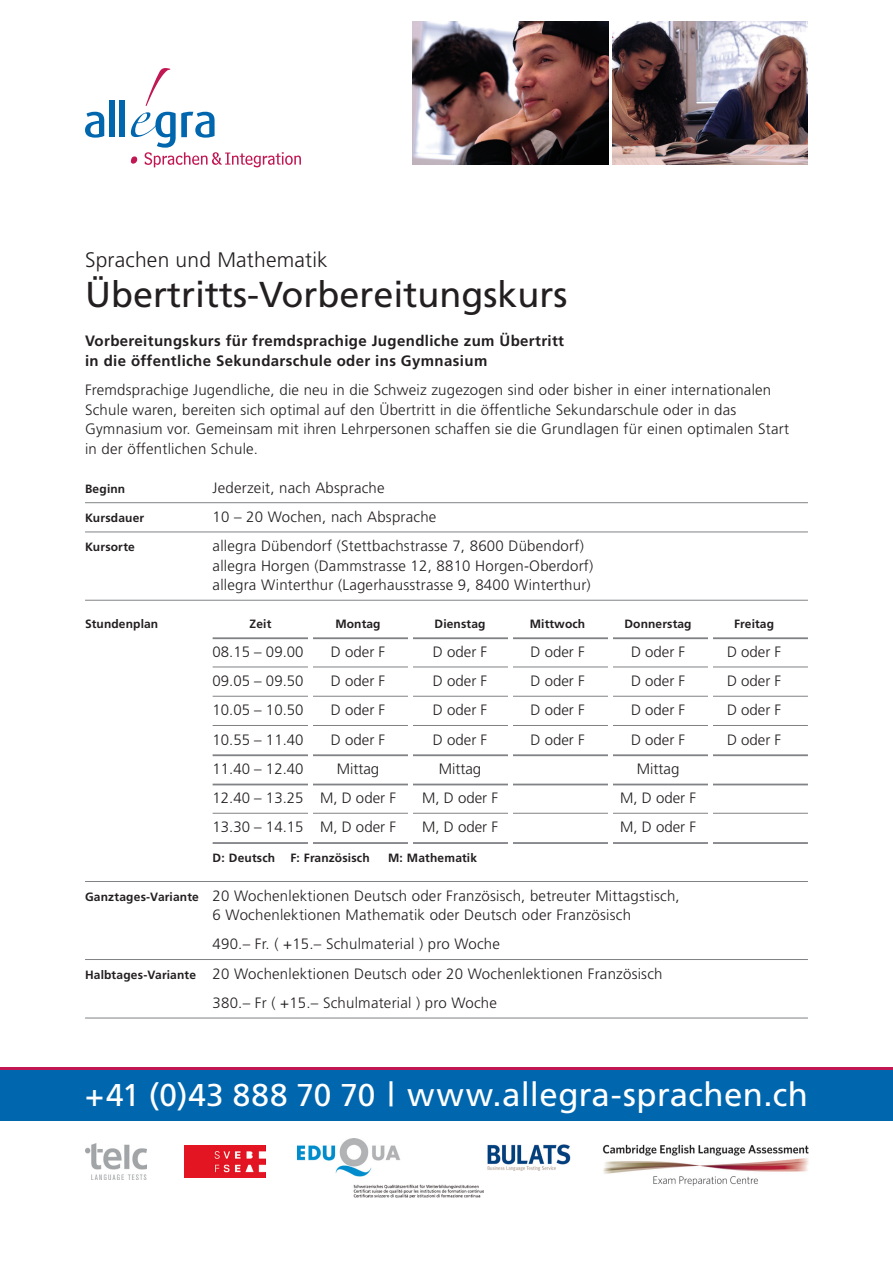
<style>
.page{position:relative;width:893px;height:1263px;background:#fff}
.page>*{position:absolute;margin:0;border:0;box-sizing:border-box;transform-origin:0 0}
.Headline_schwarz_Fru{font:36px "Frutiger";color:#231f20}
.t1{font:33px "Frutiger";letter-spacing:.01em;color:#fff}
.Titel_schwarz_Frut{font:300 21px "Frutiger";letter-spacing:.01em;color:#231f20}
.tabellentext_schwarz{font:300 15px/19.5px "Frutiger";letter-spacing:.015em;color:#231f20}
.lauftext_schwarz_Fru{font:300 15px/19.5px "Frutiger";letter-spacing:.015em;color:#231f20}
.Lauftext{font:300 15px "Frutiger";color:#231f20}
.lauftext_schwarz_Fru-2{font:700 15px/19.5px "Frutiger";letter-spacing:.025em;color:#231f20}
.Lauftext-2{font:700 12px "Frutiger";letter-spacing:.01em;color:#231f20}
.lauftext_schwarz_Fru-3{font:700 12px "Frutiger";letter-spacing:.015em;color:#231f20}
.tabellentext_schwarz-2{font:700 12px "Frutiger";letter-spacing:.01em;color:#231f20}
.s1{font-weight:700;font-size:12px}
.s2{font-size:31.5px}
</style>
<div class="page">
<img style="left:602px;top:1144px;width:207px;height:42px">
<div style="left:0;top:1070px;width:893px;height:51px;background:#0067af"></div>
<hr style="left:0;top:1067px;width:893px;height:3px;background:#c11753">
<img style="left:85px;top:1144px;width:62px;height:35px">
<img style="left:298px;top:1138px;width:186px;height:59px">
<img style="left:487px;top:1144px;width:84px;height:27px">
<img style="left:185px;top:1145px;width:81px;height:32px">
<hr style="left:85px;top:502px;width:723px;height:1px;background:#808285">
<hr style="left:85px;top:532px;width:723px;height:1px;background:#808285">
<hr style="left:85px;top:600px;width:723px;height:1px;background:#808285">
<hr style="left:213px;top:637px;width:595px;height:2px;background:#808285">
<hr style="left:213px;top:667px;width:595px;height:1px;background:#808285">
<hr style="left:213px;top:696px;width:595px;height:1px;background:#808285">
<hr style="left:213px;top:725px;width:595px;height:1px;background:#808285">
<hr style="left:213px;top:754px;width:595px;height:2px;background:#808285">
<hr style="left:213px;top:784px;width:595px;height:1px;background:#808285">
<hr style="left:213px;top:813px;width:595px;height:1px;background:#808285">
<hr style="left:213px;top:842px;width:595px;height:2px;background:#808285">
<hr style="left:85px;top:881px;width:723px;height:1px;background:#808285">
<hr style="left:85px;top:959px;width:723px;height:1px;background:#808285">
<hr style="left:85px;top:1018px;width:723px;height:1px;background:#808285">
<div style="left:308px;top:630px;width:5px;height:218px;background:#fff"></div>
<hr style="left:408px;top:630px;width:4px;height:218px;background:#fff">
<hr style="left:508px;top:630px;width:4px;height:218px;background:#fff">
<hr style="left:608px;top:630px;width:4px;height:218px;background:#fff">
<hr style="left:708px;top:630px;width:4px;height:218px;background:#fff">
<img style="left:412px;top:21px;width:196px;height:144px">
<img style="left:612px;top:21px;width:196px;height:144px">
<svg style="left:85px;top:112px;width:19px;height:26px"></svg>
<div style="left:109px;top:101px;width:6px;height:36px;background:#0067af"></div>
<div style="left:119px;top:101px;width:6px;height:36px;background:#0067af"></div>
<svg style="left:146px;top:68px;width:24px;height:38px"></svg>
<svg style="left:131px;top:112px;width:170px;height:55px"></svg>
<p class="Titel_schwarz_Frut" style="left:85px;top:248px;width:244px">Sprachen und Mathematik</p>
<p class="Headline_schwarz_Fru" style="left:85px;top:274px;width:484px">Übertritts-Vorbereitungskurs</p>
<p class="lauftext_schwarz_Fru-2" style="left:85px;top:331px;width:481px">Vorbereitungskurs für fremdsprachige Jugendliche zum Übertritt in die öffentliche Sekundarschule oder ins Gymnasium</p>
<p class="lauftext_schwarz_Fru" style="left:85px;top:380px;width:705px">Fremdsprachige Jugendliche, die neu in die Schweiz zugezogen sind oder bisher in einer internationalen Schule waren, bereiten sich optimal auf den Übertritt in die öffentliche Sekundarschule oder in das Gymnasium vor. Gemeinsam mit ihren Lehrpersonen schaffen sie die Grundlagen für einen optimalen Start in der öffentlichen Schule.</p>
<p class="tabellentext_schwarz-2" style="left:85px;top:481px;width:42px">Beginn</p>
<p class="tabellentext_schwarz" style="left:213px;top:478px;width:174px">Jederzeit, nach Absprache</p>
<p class="tabellentext_schwarz-2" style="left:85px;top:511px;width:61px">Kursdauer</p>
<p class="tabellentext_schwarz" style="left:213px;top:507px;width:225px">10 – 20 Wochen, nach Absprache</p>
<p class="tabellentext_schwarz-2" style="left:85px;top:540px;width:51px">Kursorte</p>
<p class="tabellentext_schwarz" style="left:213px;top:536px;width:382px">allegra Dübendorf (Stettbachstrasse 7, 8600 Dübendorf) allegra Horgen (Dammstrasse 12, 8810 Horgen-Oberdorf)</p>
<p class="tabellentext_schwarz" style="left:213px;top:575px;width:380px">allegra Winterthur (Lagerhausstrasse 9, 8400 Winterthur)</p>
<p class="Lauftext-2" style="left:85px;top:616px;width:75px">Stundenplan</p>
<p class="Lauftext-2" style="left:250px;top:616px;width:23px">Zeit</p>
<p class="Lauftext-2" style="left:335px;top:616px;width:47px">Montag</p>
<p class="Lauftext-2" style="left:435px;top:616px;width:52px">Dienstag</p>
<p class="Lauftext-2" style="left:530px;top:616px;width:57px">Mittwoch</p>
<p class="Lauftext-2" style="left:624px;top:616px;width:69px">Donnerstag</p>
<p class="Lauftext-2" style="left:734px;top:616px;width:41px">Freitag</p>
<p class="Lauftext" style="left:213px;top:643px;width:92px">08.15 – 09.00</p>
<p class="Lauftext" style="left:331px;top:643px;width:56px">D oder F</p>
<p class="Lauftext" style="left:433px;top:643px;width:56px">D oder F</p>
<p class="Lauftext" style="left:530px;top:643px;width:56px">D oder F</p>
<p class="Lauftext" style="left:631px;top:643px;width:56px">D oder F</p>
<p class="Lauftext" style="left:727px;top:643px;width:56px">D oder F</p>
<p class="Lauftext" style="left:213px;top:672px;width:92px">09.05 – 09.50</p>
<p class="Lauftext" style="left:331px;top:672px;width:56px">D oder F</p>
<p class="Lauftext" style="left:433px;top:672px;width:56px">D oder F</p>
<p class="Lauftext" style="left:530px;top:672px;width:56px">D oder F</p>
<p class="Lauftext" style="left:631px;top:672px;width:56px">D oder F</p>
<p class="Lauftext" style="left:727px;top:672px;width:56px">D oder F</p>
<p class="Lauftext" style="left:213px;top:702px;width:92px">10.05 – 10.50</p>
<p class="Lauftext" style="left:331px;top:702px;width:56px">D oder F</p>
<p class="Lauftext" style="left:433px;top:702px;width:56px">D oder F</p>
<p class="Lauftext" style="left:530px;top:702px;width:56px">D oder F</p>
<p class="Lauftext" style="left:631px;top:702px;width:56px">D oder F</p>
<p class="Lauftext" style="left:727px;top:702px;width:56px">D oder F</p>
<p class="Lauftext" style="left:213px;top:731px;width:92px">10.55 – 11.40</p>
<p class="Lauftext" style="left:331px;top:731px;width:56px">D oder F</p>
<p class="Lauftext" style="left:433px;top:731px;width:56px">D oder F</p>
<p class="Lauftext" style="left:530px;top:731px;width:56px">D oder F</p>
<p class="Lauftext" style="left:631px;top:731px;width:56px">D oder F</p>
<p class="Lauftext" style="left:727px;top:731px;width:56px">D oder F</p>
<p class="Lauftext" style="left:213px;top:760px;width:92px">11.40 – 12.40</p>
<p class="Lauftext" style="left:337px;top:760px;width:44px">Mittag</p>
<p class="Lauftext" style="left:439px;top:760px;width:44px">Mittag</p>
<p class="Lauftext" style="left:637px;top:760px;width:44px">Mittag</p>
<p class="Lauftext" style="left:213px;top:789px;width:185px">12.40 – 13.25 M, D oder F</p>
<p class="Lauftext" style="left:422px;top:789px;width:77px">M, D oder F</p>
<p class="Lauftext" style="left:620px;top:789px;width:77px">M, D oder F</p>
<p class="Lauftext" style="left:213px;top:819px;width:185px">13.30 – 14.15 M, D oder F</p>
<p class="Lauftext" style="left:422px;top:819px;width:77px">M, D oder F</p>
<p class="Lauftext" style="left:620px;top:819px;width:77px">M, D oder F</p>
<p class="lauftext_schwarz_Fru-3" style="left:213px;top:850px;width:64px">D: Deutsch</p>
<p class="lauftext_schwarz_Fru-3" style="left:291px;top:850px;width:81px">F: Französisch</p>
<p class="lauftext_schwarz_Fru-3" style="left:388px;top:850px;width:90px">M: Mathematik</p>
<p class="tabellentext_schwarz" style="left:213px;top:886px;width:469px;text-indent:-128px"><span class="s1">Ganztages-Variante</span> 20 Wochenlektionen Deutsch oder Französisch, betreuter Mittagstisch,<br>6 Wochenlektionen Mathematik oder Deutsch oder Französisch</p>
<p class="tabellentext_schwarz" style="left:213px;top:934px;width:289px">490.– Fr. ( +15.– Schulmaterial ) pro Woche</p>
<p class="tabellentext_schwarz" style="left:85px;top:964px;width:579px"><span class="s1">Halbtages-Variante</span> 20 Wochenlektionen Deutsch oder 20 Wochenlektionen Französisch</p>
<p class="tabellentext_schwarz" style="left:213px;top:993px;width:286px">380.– Fr ( +15.– Schulmaterial ) pro Woche</p>
<p class="t1" style="left:85px;top:1075px;width:724px"><span class="s2">+41 (0)43 888 70 70</span> | www.allegra-sprachen.ch</p>
</div>
